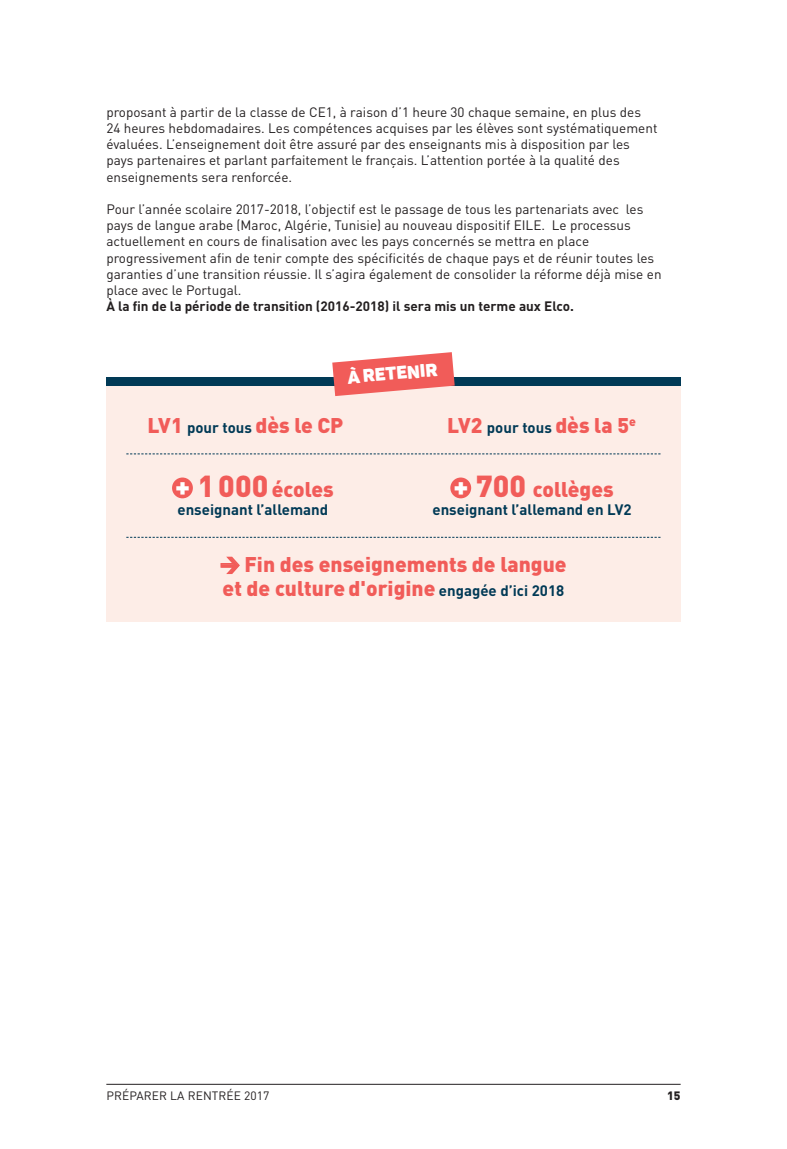
<style>
.page{position:relative;width:787px;height:1149px;background:#fff}
.page>*{position:absolute;margin:0;border:0;box-sizing:border-box;transform-origin:0 0}
.t1{font:900 21px/24px "DIN Pro";color:#f15c59}
.t2{font:18px "Panton Black Caps";color:#fff}
.t3{font:700 15px "DIN Pro";color:#013a56}
.t4{font:13.5px/16.2px "DIN Pro";color:#231f20}
.t5{font:700 13.5px "DIN Pro";color:#231f20}
.t6{font:12px "DIN Pro";letter-spacing:.01em;color:#231f20}
.t7{font:900 12px "DIN Pro";color:#231f20}
.s1{font-weight:700;font-size:15px;color:#013a56}
.s2{font-size:27px;color:#fff}
.s3{font-size:30px}
.s4{font-family:"DIN"}
</style>
<div class="page">
<hr style="left:106px;top:1083px;width:574px;height:1px;background:#231f20">
<div style="left:106px;top:385px;width:574px;height:236px;background:#fdede7"></div>
<div style="left:106px;top:377px;width:574px;height:8px;background:#013a56"></div>
<svg style="left:332px;top:352px;width:122px;height:44px;background:#f3817e"></svg>
<svg style="left:126px;top:453px;width:534px;height:1px"></svg>
<svg style="left:126px;top:536px;width:534px;height:1px"></svg>
<div style="left:172px;top:477px;width:21px;height:21px;background:#f15c59;border-radius:50%"></div>
<div style="left:450px;top:477px;width:21px;height:21px;background:#f15c59;border-radius:50%"></div>
<svg style="left:220px;top:555px;width:21px;height:19px"></svg>
<p class="t4" style="left:106px;top:103px;width:552px">proposant à partir de la classe de CE1, à raison d’1 heure 30 chaque semaine, en plus des 24 heures hebdomadaires. Les compétences acquises par les élèves sont systématiquement évaluées. L’enseignement doit être assuré par des enseignants mis à disposition par les pays partenaires et parlant parfaitement le français. L’attention portée à la qualité des enseignements sera renforcée.</p>
<p class="t4" style="left:106px;top:201px;width:556px">Pour l’année scolaire 2017-2018, l’objectif est le passage de tous les partenariats avec les pays de langue arabe (Maroc, Algérie, Tunisie) au nouveau dispositif EILE. Le processus actuellement en cours de finalisation avec les pays concernés se mettra en place progressivement afin de tenir compte des spécificités de chaque pays et de réunir toutes les garanties d’une transition réussie. Il s’agira également de consolider la réforme déjà mise en place avec le Portugal.</p>
<p class="t5" style="left:106px;top:297px;width:469px">À la fin de la période de transition (2016-2018) il sera mis un terme aux Elco.</p>
<h2 class="t2" style="left:346px;top:366px;width:92px;rotate:-5deg">À RETENIR</h2>
<h1 class="t1" style="left:147px;top:412px;width:197px">LV1 <span class="s1">pour tous</span> dès le CP</h1>
<h1 class="t1" style="left:447px;top:412px;width:190px">LV2 <span class="s1">pour tous</span> dès la 5<sup>e</sup></h1>
<h1 class="t1" style="left:175px;top:477px;width:160px"><span class="s2">+</span> <span class="s3">1000</span> écoles</h1>
<p class="t3" style="left:177px;top:500px;width:152px">enseignant l’allemand</p>
<h1 class="t1" style="left:453px;top:477px;width:162px"><span class="s2">+</span> <span class="s3">700</span> collèges</h1>
<p class="t3" style="left:432px;top:500px;width:201px">enseignant l’allemand en LV2</p>
<h1 class="t1" style="left:220px;top:551px;width:348px"><span class="s4">&gt;</span> Fin des enseignements de langue et de culture d'origine <span class="s1">engagée d’ici 2018</span></h1>
<p class="t6" style="left:106px;top:1087px;width:164px">PRÉPARER LA RENTRÉE 2017</p>
<p class="t7" style="left:667px;top:1086px;width:15px">15</p>
</div>
